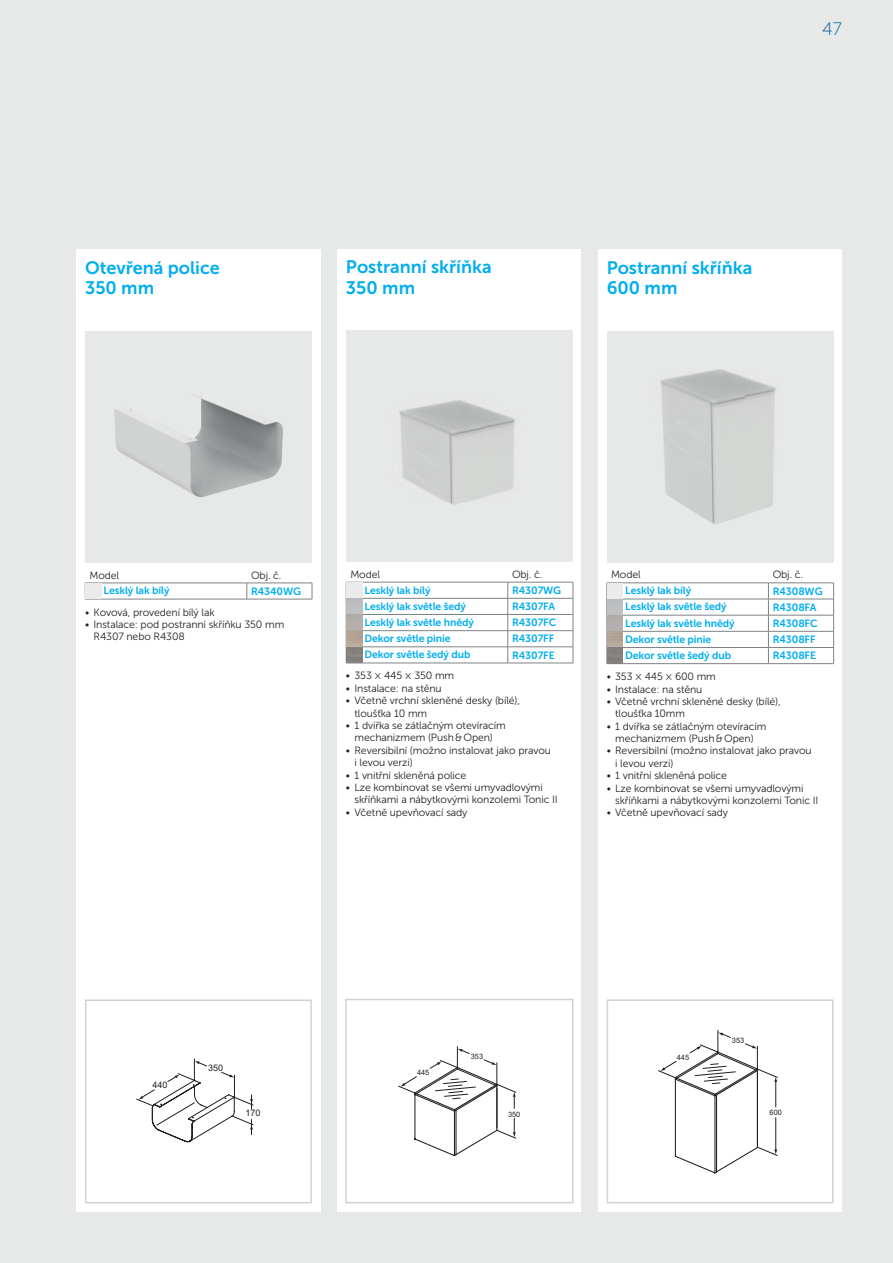
<style>
.page{position:relative;width:893px;height:1263px;background:#e6e9e8}
.page>*{position:absolute;margin:0;border:0;box-sizing:border-box;transform-origin:0 0}
.t1{font:18px/20.7px "Museo Sans 700";color:#00aeef}
.t2{font:18px "Museo Sans 100";color:#015694}
.t3{font:10.5px/12.5px "Museo Sans 300";letter-spacing:-.01em;color:#231f20}
.t4{font:10.5px "Museo Sans 700";letter-spacing:-.01em;color:#00aeef}
.t5{font:9px "Arial";color:#231f20}
.t6{font:7.5px "Arial";color:#231f20}
.t7{font:7.35px "Arial";color:#231f20}
</style>
<div class="page">
<div style="left:337px;top:249px;width:244px;height:963px;background:#fff"></div>
<div style="left:598px;top:249px;width:244px;height:963px;background:#fff"></div>
<div style="left:77px;top:249px;width:244px;height:963px;background:#fff"></div>
<div style="left:85px;top:331px;width:227px;height:231px;background:#e6e9e8"></div>
<img style="left:114px;top:394px;width:169px;height:103px">
<div style="left:346px;top:331px;width:227px;height:231px;background:#e6e9e8"></div>
<img style="left:399px;top:400px;width:117px;height:105px">
<div style="left:607px;top:331px;width:226px;height:231px;background:#e6e9e8"></div>
<img style="left:660px;top:369px;width:116px;height:156px">
<svg style="left:136px;top:1059px;width:118px;height:83px"></svg>
<div style="left:85px;top:999px;width:227px;height:204px;border:2px solid #d1d2d4"></div>
<svg style="left:247px;top:584px;width:1px;height:15px"></svg>
<svg style="left:312px;top:583px;width:1px;height:16px"></svg>
<hr style="left:85px;top:599px;width:162px;height:1px;background:#808285">
<hr style="left:247px;top:599px;width:65px;height:1px;background:#808285">
<hr style="left:85px;top:583px;width:162px;height:1px;background:#808285">
<hr style="left:247px;top:583px;width:65px;height:1px;background:#808285">
<img style="left:85px;top:583px;width:16px;height:16px">
<svg style="left:398px;top:1046px;width:118px;height:110px"></svg>
<div style="left:345px;top:999px;width:228px;height:204px;border:2px solid #d1d2d4"></div>
<hr style="left:346px;top:598px;width:162px;height:1px;background:#808285">
<hr style="left:508px;top:598px;width:65px;height:1px;background:#808285">
<hr style="left:346px;top:614px;width:162px;height:1px;background:#808285">
<hr style="left:508px;top:614px;width:65px;height:1px;background:#808285">
<hr style="left:346px;top:630px;width:162px;height:1px;background:#808285">
<hr style="left:508px;top:630px;width:65px;height:1px;background:#808285">
<hr style="left:346px;top:646px;width:162px;height:1px;background:#808285">
<hr style="left:508px;top:646px;width:65px;height:1px;background:#808285">
<svg style="left:507px;top:583px;width:1px;height:80px"></svg>
<svg style="left:573px;top:582px;width:1px;height:81px"></svg>
<hr style="left:346px;top:663px;width:162px;height:1px;background:#808285">
<hr style="left:508px;top:663px;width:65px;height:1px;background:#808285">
<hr style="left:346px;top:582px;width:162px;height:1px;background:#808285">
<hr style="left:508px;top:582px;width:65px;height:1px;background:#808285">
<img style="left:346px;top:582px;width:16px;height:81px">
<svg style="left:658px;top:1030px;width:120px;height:143px"></svg>
<div style="left:607px;top:999px;width:226px;height:204px;border:2px solid #d1d2d4"></div>
<hr style="left:607px;top:599px;width:161px;height:1px;background:#808285">
<hr style="left:768px;top:599px;width:66px;height:1px;background:#808285">
<hr style="left:607px;top:615px;width:161px;height:1px;background:#808285">
<hr style="left:768px;top:615px;width:66px;height:1px;background:#808285">
<hr style="left:607px;top:631px;width:161px;height:1px;background:#808285">
<hr style="left:768px;top:631px;width:66px;height:1px;background:#808285">
<hr style="left:607px;top:647px;width:161px;height:1px;background:#808285">
<hr style="left:768px;top:647px;width:66px;height:1px;background:#808285">
<svg style="left:768px;top:584px;width:1px;height:79px"></svg>
<svg style="left:833px;top:584px;width:1px;height:79px"></svg>
<hr style="left:607px;top:663px;width:161px;height:1px;background:#808285">
<hr style="left:768px;top:663px;width:66px;height:1px;background:#808285">
<hr style="left:607px;top:583px;width:161px;height:1px;background:#808285">
<hr style="left:768px;top:583px;width:66px;height:1px;background:#808285">
<img style="left:607px;top:583px;width:16px;height:80px">
<h1 class="t1" style="left:85px;top:257px;width:136px">Otevřená police<br>350 mm</h1>
<h1 class="t1" style="left:346px;top:256px;width:147px">Postranní skříňka<br>350 mm</h1>
<h1 class="t2" style="left:822px;top:19px;width:21px">47</h1>
<h1 class="t1" style="left:607px;top:257px;width:147px">Postranní skříňka<br>600 mm</h1>
<p class="t3" style="left:89px;top:569px;width:31px">Model</p>
<p class="t3" style="left:251px;top:569px;width:32px">Obj. č.</p>
<p class="t4" style="left:103px;top:585px;width:68px">Lesklý lak bílý</p>
<p class="t4" style="left:251px;top:585px;width:52px">R4340WG</p>
<p class="t3" style="left:85px;top:606px;width:131px">• Kovová, provedení bílý lak</p>
<p class="t3" style="left:94px;top:618px;width:192px;text-indent:-9px">• Instalace: pod postranní skříňku 350 mm<br>R4307 nebo R4308</p>
<p class="t3" style="left:350px;top:568px;width:31px">Model</p>
<p class="t3" style="left:512px;top:568px;width:32px">Obj. č.</p>
<p class="t4" style="left:364px;top:584px;width:68px">Lesklý lak bílý</p>
<p class="t4" style="left:512px;top:584px;width:51px">R4307WG</p>
<p class="t4" style="left:364px;top:600px;width:103px">Lesklý lak světle šedý</p>
<p class="t4" style="left:512px;top:601px;width:45px">R4307FA</p>
<p class="t4" style="left:364px;top:616px;width:111px">Lesklý lak světle hnědý</p>
<p class="t4" style="left:512px;top:617px;width:46px">R4307FC</p>
<p class="t4" style="left:364px;top:633px;width:88px">Dekor světle pinie</p>
<p class="t4" style="left:512px;top:633px;width:44px">R4307FF</p>
<p class="t4" style="left:364px;top:649px;width:107px">Dekor světle šedý dub</p>
<p class="t4" style="left:512px;top:649px;width:44px">R4307FE</p>
<p class="t3" style="left:346px;top:670px;width:110px">• 353 × 445 × 350 mm</p>
<p class="t3" style="left:346px;top:682px;width:97px">• Instalace: na stěnu</p>
<p class="t3" style="left:354px;top:694px;width:167px;text-indent:-9px">• Včetně vrchní skleněné desky (bílé), tloušťka 10 mm</p>
<p class="t3" style="left:346px;top:719px;width:161px;text-align:center">• 1 dvířka se zátlačným otevíracím mechanizmem (Push&amp;Open)</p>
<p class="t3" style="left:354px;top:744px;width:198px;text-indent:-9px">• Reversibilní (možno instalovat jako pravou i levou verzi)</p>
<p class="t3" style="left:346px;top:769px;width:122px">• 1 vnitřní skleněná police</p>
<p class="t3" style="left:354px;top:781px;width:205px;text-indent:-9px">• Lze kombinovat se všemi umyvadlovými skříňkami a nábytkovými konzolemi Tonic II</p>
<p class="t3" style="left:346px;top:806px;width:123px">• Včetně upevňovací sady</p>
<p class="t3" style="left:611px;top:569px;width:31px">Model</p>
<p class="t3" style="left:773px;top:569px;width:32px">Obj. č.</p>
<p class="t4" style="left:625px;top:585px;width:68px">Lesklý lak bílý</p>
<p class="t4" style="left:773px;top:585px;width:51px">R4308WG</p>
<p class="t4" style="left:625px;top:601px;width:103px">Lesklý lak světle šedý</p>
<p class="t4" style="left:773px;top:601px;width:45px">R4308FA</p>
<p class="t4" style="left:625px;top:617px;width:111px">Lesklý lak světle hnědý</p>
<p class="t4" style="left:773px;top:617px;width:46px">R4308FC</p>
<p class="t4" style="left:625px;top:633px;width:88px">Dekor světle pinie</p>
<p class="t4" style="left:773px;top:634px;width:44px">R4308FF</p>
<p class="t4" style="left:625px;top:649px;width:107px">Dekor světle šedý dub</p>
<p class="t4" style="left:773px;top:650px;width:45px">R4308FE</p>
<p class="t3" style="left:607px;top:670px;width:111px">• 353 × 445 × 600 mm</p>
<p class="t3" style="left:607px;top:683px;width:97px">• Instalace: na stěnu</p>
<p class="t3" style="left:615px;top:695px;width:167px;text-indent:-9px">• Včetně vrchní skleněné desky (bílé), tloušťka 10mm</p>
<p class="t3" style="left:607px;top:720px;width:161px;text-align:center">• 1 dvířka se zátlačným otevíracím mechanizmem (Push&amp;Open)</p>
<p class="t3" style="left:615px;top:745px;width:198px;text-indent:-9px">• Reversibilní (možno instalovat jako pravou i levou verzi)</p>
<p class="t3" style="left:607px;top:769px;width:122px">• 1 vnitřní skleněná police</p>
<p class="t3" style="left:615px;top:782px;width:205px;text-indent:-9px">• Lze kombinovat se všemi umyvadlovými skříňkami a nábytkovými konzolemi Tonic II</p>
<p class="t3" style="left:607px;top:806px;width:123px">• Včetně upevňovací sady</p>
<p class="t5" style="left:153px;top:1079px;width:17px">440</p>
<p class="t5" style="left:208px;top:1062px;width:17px">350</p>
<p class="t5" style="left:245px;top:1107px;width:17px">170</p>
<p class="t7" style="left:417px;top:1067px;width:14px">445</p>
<p class="t7" style="left:471px;top:1051px;width:14px">353</p>
<p class="t7" style="left:508px;top:1109px;width:14px">350</p>
<p class="t6" style="left:677px;top:1052px;width:14px">445</p>
<p class="t6" style="left:732px;top:1035px;width:14px">353</p>
<p class="t6" style="left:769px;top:1107px;width:14px">600</p>
</div>
